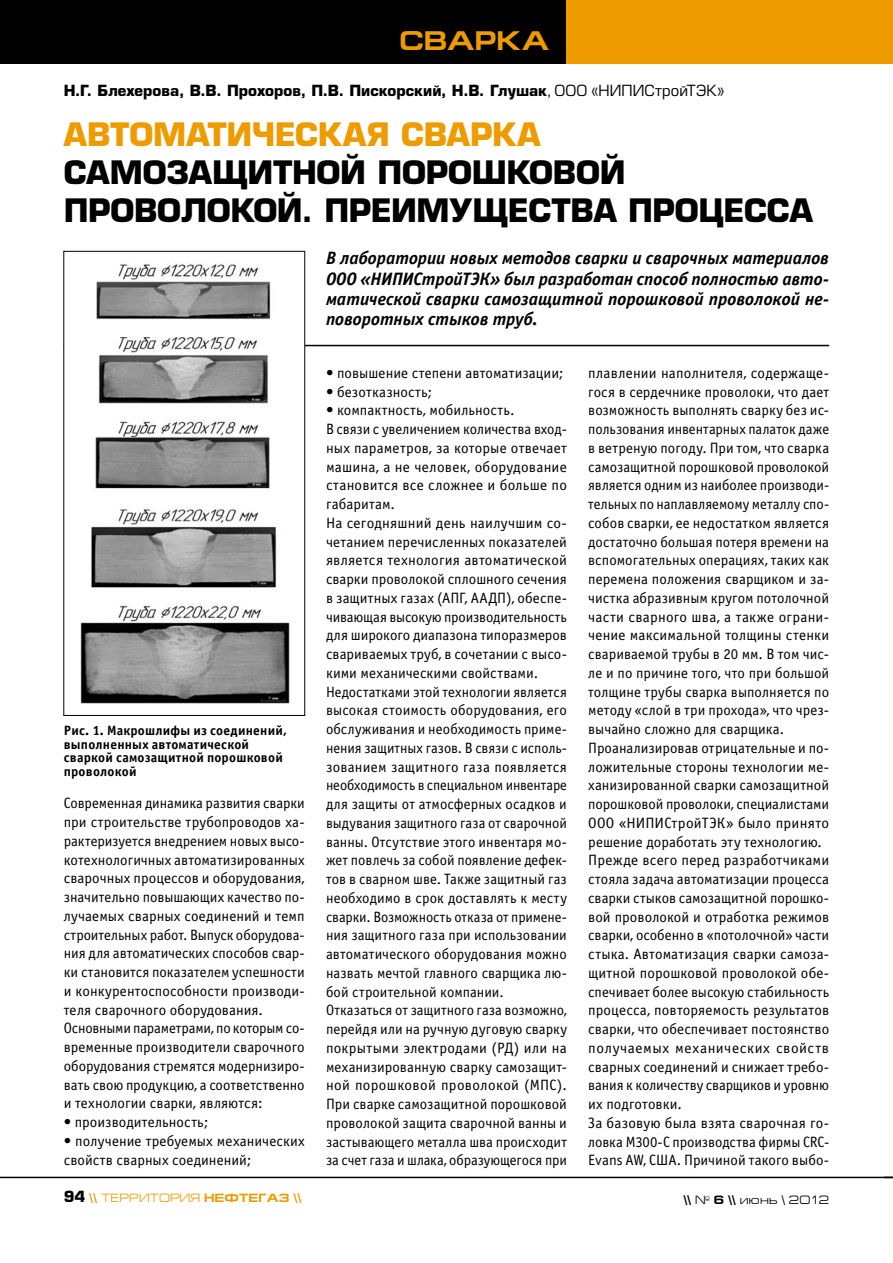
<style>
.page{position:relative;width:893px;height:1263px;background:#fff}
.page>*{position:absolute;margin:0;border:0;box-sizing:border-box;transform-origin:0 0}
.t1{font:700 31.5px/37.8px "Europe";letter-spacing:-.01em;color:#000}
.t2{font:700 31.5px "Europe";color:#ee9b00}
.t3{font:700 27px "Europe Ext";color:#ee9b00}
.t4{font:italic 700 18px/20.2px "Officina Sans C";letter-spacing:-.005em;color:#000;text-align:justify}
.t5{font:15px/18.8px "Officina Sans C";letter-spacing:.005em;color:#000}
.t6{font:700 15px "Europe";color:#000}
.t7{font:700 13.5px/13.5px "Officina Sans C";letter-spacing:.015em;color:#000}
.t8{font:700 12px "Europe Ext";color:#ee9b00}
.t9{font:12px "Europe Ext";letter-spacing:.02em;color:#000}
.s1{font-weight:500}
.s2{font-family:"Europe";font-size:15px;color:#000}
.s3{font-weight:400}
.s4{font-weight:700}
</style>
<div class="page">
<div style="left:0;top:0;width:893px;height:64px;background:#ee9b00"></div>
<div style="left:0;top:0;width:566px;height:64px;background:#000"></div>
<hr style="left:0;top:1177px;width:893px;height:1px;background:#000">
<hr style="left:64px;top:345px;width:765px;height:1px;background:#000">
<div style="left:64px;top:251px;width:241px;height:464px;background:#fff"></div>
<img style="left:80px;top:264px;width:210px;height:439px">
<div style="left:63px;top:251px;width:242px;height:465px;border:1px solid #000"></div>
<h2 class="t3" style="left:399px;top:26px;width:151px">сварка</h2>
<p class="t6" style="left:64px;top:82px;width:662px">Н.Г. Блехерова, В.В. Прохоров, П.В. Пискорский, Н.В. Глушак<span class="s1">, ООО «НИПИСтройТЭК»</span></p>
<h1 class="t2" style="left:64px;top:116px;width:478px">АВТОМАТИЧЕСКАЯ СВАРКА</h1>
<h1 class="t1" style="left:64px;top:153px;width:750px">САМОЗАЩИТНОЙ ПОРОШКОВОЙ<br>ПРОВОЛОКОЙ. ПРЕИМУЩЕСТВА ПРОЦЕССА</h1>
<p class="t4" style="left:326px;top:248px;width:505px">В лаборатории новых методов сварки и сварочных материалов ООО «НИПИСтройТЭК» был разработан способ полностью авто&shy;матической сварки самозащитной порошковой проволокой не&shy;поворотных стыков труб.</p>
<p class="t7" style="left:64px;top:724px;width:225px">Рис. 1. Макрошлифы из соединений, выполненных автоматической сваркой самозащитной порошковой проволокой</p>
<p class="t5" style="left:64px;top:794px;width:242px">Современная динамика развития сварки при строительстве трубопроводов ха&shy;рактеризуется внедрением новых высо&shy;котехнологичных автоматизированных сварочных процессов и оборудования, значительно повышающих качество по&shy;лучаемых сварных соединений и темп строительных работ. Выпуск оборудова&shy;ния для автоматических способов свар&shy;ки становится показателем успешности и конкурентоспособности производи&shy;теля сварочного оборудования.<br>Основными параметрами, по которым со&shy;временные производители сварочного оборудования стремятся модернизиро&shy;вать свою продукцию, а соответственно и технологии сварки, являются:</p>
<p class="t5" style="left:64px;top:1113px;width:146px">• производительность;</p>
<p class="t5" style="left:64px;top:1132px;width:242px">• получение требуемых механических свойств сварных соединений;</p>
<p class="t5" style="left:326px;top:364px;width:239px">• повышение степени автоматизации;</p>
<p class="t5" style="left:326px;top:382px;width:108px">• безотказность;</p>
<p class="t5" style="left:326px;top:401px;width:242px">• компактность, мобильность.<br>В связи с увеличением количества вход&shy;ных параметров, за которые отвечает машина, а не человек, оборудование становится все сложнее и больше по габаритам.<br>На сегодняшний день наилучшим со&shy;четанием перечисленных показателей является технология автоматической сварки проволокой сплошного сечения в защитных газах (АПГ, ААДП), обеспе&shy;чивающая высокую производительность для широкого диапазона типоразмеров свариваемых труб, в сочетании с высо&shy;кими механическими свойствами.<br>Недостатками этой технологии является высокая стоимость оборудования, его обслуживания и необходимость приме&shy;нения защитных газов. В связи с исполь&shy;зованием защитного газа появляется необходимость в специальном инвентаре для защиты от атмосферных осадков и выдувания защитного газа от сварочной ванны. Отсутствие этого инвентаря мо&shy;жет повлечь за собой появление дефек&shy;тов в сварном шве. Также защитный газ необходимо в срок доставлять к месту сварки. Возможность отказа от примене&shy;ния защитного газа при использовании автоматического оборудования можно назвать мечтой главного сварщика лю&shy;бой строительной компании.<br>Отказаться от защитного газа возможно, перейдя или на ручную дуговую сварку покрытыми электродами (РД) или на механизированную сварку самозащит&shy;ной порошковой проволокой (МПС).<br>При сварке самозащитной порошковой проволокой защита сварочной ванны и застывающего металла шва происходит за счет газа и шлака, образующегося при</p>
<p class="t5" style="left:588px;top:364px;width:242px">плавлении наполнителя, содержаще&shy;гося в сердечнике проволоки, что дает возможность выполнять сварку без ис&shy;пользования инвентарных палаток даже в ветреную погоду. При том, что сварка самозащитной порошковой проволокой является одним из наиболее производи&shy;тельных по наплавляемому металлу спо&shy;собов сварки, ее недостатком является достаточно большая потеря времени на вспомогательных операциях, таких как перемена положения сварщиком и за&shy;чистка абразивным кругом потолочной части сварного шва, а также ограни&shy;чение максимальной толщины стенки свариваемой трубы в 20 мм. В том чис&shy;ле и по причине того, что при большой толщине трубы сварка выполняется по методу «слой в три прохода», что чрез&shy;вычайно сложно для сварщика.<br>Проанализировав отрицательные и по&shy;ложительные стороны технологии ме&shy;ханизированной сварки самозащитной порошковой проволоки, специалистами ООО «НИПИСтройТЭК» было принято решение доработать эту технологию.<br>Прежде всего перед разработчиками стояла задача автоматизации процесса сварки стыков самозащитной порошко&shy;вой проволокой и отработка режимов сварки, особенно в «потолочной» части стыка. Автоматизация сварки самоза&shy;щитной порошковой проволокой обе&shy;спечивает более высокую стабильность процесса, повторяемость результатов сварки, что обеспечивает постоянство получаемых механических свойств сварных соединений и снижает требо&shy;вания к количеству сварщиков и уровню их подготовки.<br>За базовую была взята сварочная го&shy;ловка M300-C производства фирмы CRC-Evans AW, США. Причиной такого выбо-</p>
<p class="t8" style="left:64px;top:1191px;width:239px"><span class="s2">94</span> \\ <span class="s3">ТЕРРИТОРИЯ</span> НЕФТЕГАЗ \\</p>
<p class="t9" style="left:683px;top:1193px;width:147px"><span class="s4">\\</span> № <span class="s4">6 \\</span> июнь \ 2012</p>
</div>
